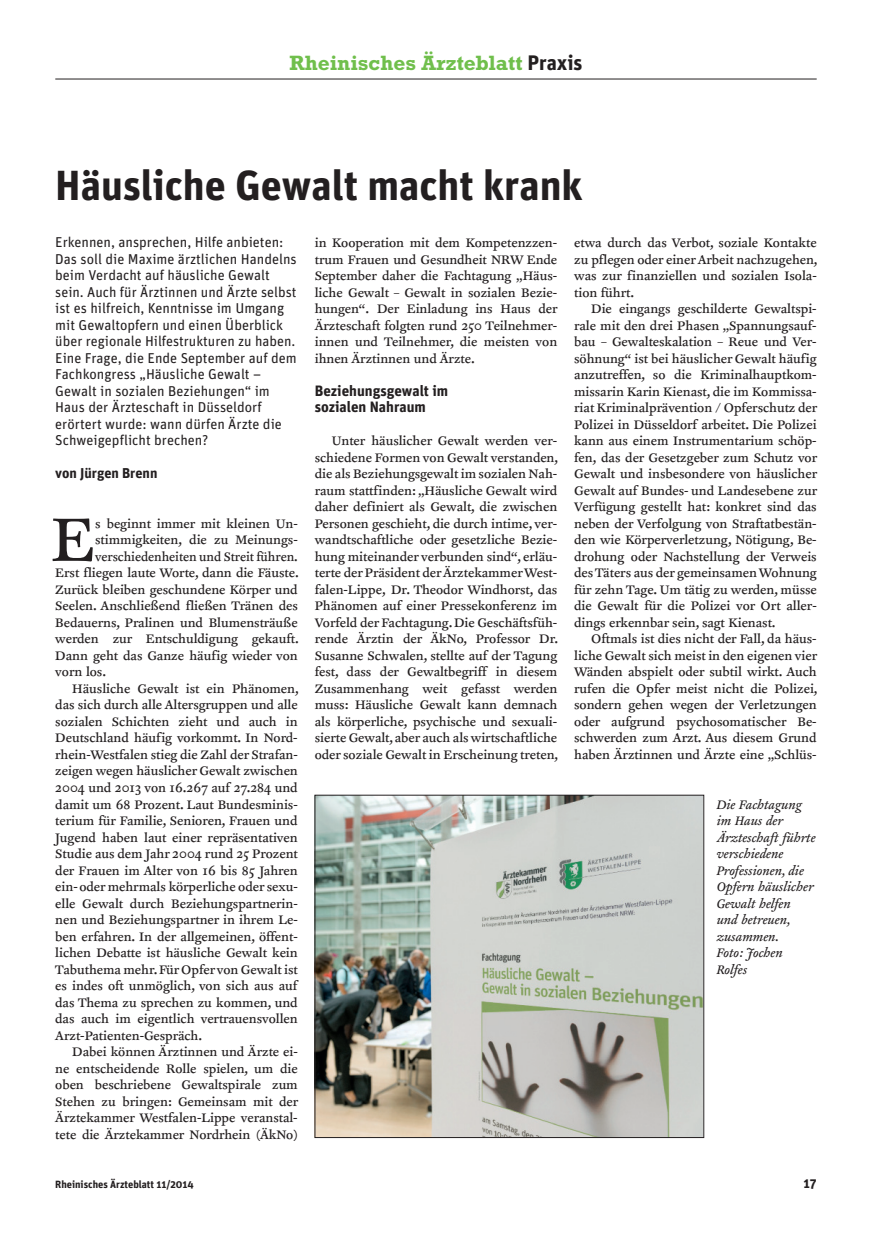
<style>
.page{position:relative;width:872px;height:1234px;background:#fff}
.page>*{position:absolute;margin:0;border:0;box-sizing:border-box;transform-origin:0 0}
.t1{font:70.65px "Clifford Nine Roman";color:#231f20}
.t2{font:700 42px "Unit";color:#231f20}
.t3{font:700 21px "Rockwell";color:#70bf4c}
.t4{font:700 15px/16.5px "Unit";color:#231f20}
.t5{font:14.25px/16.5px "Clifford Nine Roman";color:#231f20;text-align:justify}
.t6{font:14.25px/16.5px "Unit";color:#231f20}
.t7{font:italic 14.25px/16.5px "Clifford Nine";color:#231f20}
.t8{font:14.25px "Clifford Nine Roman";color:#231f20;scale:.96 1}
.t9{font:700 14.25px "Unit";color:#231f20}
.t10{font:700 13.5px "Unit";color:#231f20}
.t11{font:700 10.5px "Unit";color:#231f20}
.s1{font-family:"Unit";color:#231f20}
</style>
<div class="page">
<hr style="left:55px;top:79px;width:761px;height:1px;background:#231f20">
<img style="left:317px;top:796px;width:385px;height:339px">
<div style="left:315px;top:794px;width:389px;height:343px;border:1px solid #231f20"></div>
<h3 class="t3" style="left:289px;top:56px;width:294px">Rheinisches Ärzteblatt <span class="s1">Praxis</span></h3>
<h2 class="t2" style="left:55px;top:169px;width:529px">Häusliche Gewalt macht krank</h2>
<p class="t6" style="left:55px;top:235px;width:243px">Erkennen, ansprechen, Hilfe anbieten:<br>Das soll die Maxime ärztlichen Handelns beim Verdacht auf häusliche Gewalt sein. Auch für Ärztinnen und Ärzte selbst ist es hilfreich, Kenntnisse im Umgang mit Gewaltopfern und einen Überblick über regionale Hilfestrukturen zu haben.<br>Eine Frage, die Ende September auf dem Fachkongress „Häusliche Gewalt – Gewalt in sozialen Beziehungen“ im Haus der Ärzteschaft in Düsseldorf erörtert wurde: wann dürfen Ärzte die Schweigepflicht brechen?</p>
<p class="t9" style="left:55px;top:467px;width:104px">von Jürgen Brenn</p>
<h1 class="t1" style="left:51px;top:512px;width:46px">E</h1>
<p class="t5" style="left:95px;top:516px;width:204px">s beginnt immer mit kleinen Un-</p>
<p class="t5" style="left:95px;top:532px;width:204px">stimmigkeiten, die zu Meinungs-</p>
<p class="t8" style="left:95px;top:551px;width:212px">verschiedenheiten und Streit führen.</p>
<p class="t5" style="left:55px;top:565px;width:245px">Erst fliegen laute Worte, dann die Fäuste.</p>
<p class="t5" style="left:55px;top:582px;width:244px">Zurück bleiben geschundene Körper und</p>
<p class="t5" style="left:55px;top:598px;width:244px">Seelen. Anschließend fließen Tränen des</p>
<p class="t5" style="left:55px;top:615px;width:244px">Bedauerns, Pralinen und Blumensträuße</p>
<p class="t5" style="left:55px;top:631px;width:245px">werden zur Entschuldigung gekauft.</p>
<p class="t5" style="left:55px;top:648px;width:244px">Dann geht das Ganze häufig wieder von</p>
<p class="t5" style="left:55px;top:664px;width:52px">vorn los.</p>
<p class="t5" style="left:72px;top:681px;width:228px">Häusliche Gewalt ist ein Phänomen,</p>
<p class="t5" style="left:55px;top:697px;width:244px">das sich durch alle Altersgruppen und alle</p>
<p class="t5" style="left:55px;top:714px;width:244px">sozialen Schichten zieht und auch in</p>
<p class="t5" style="left:55px;top:730px;width:244px">Deutschland häufig vorkommt. In Nord-</p>
<p class="t5" style="left:55px;top:747px;width:244px">rhein-Westfalen stieg die Zahl der Strafan-</p>
<p class="t5" style="left:55px;top:763px;width:244px">zeigen wegen häuslicher Gewalt zwischen</p>
<p class="t5" style="left:55px;top:780px;width:244px">2004 und 2013 von 16.267 auf 27.284 und</p>
<p class="t5" style="left:55px;top:796px;width:244px">damit um 68 Prozent. Laut Bundesminis -</p>
<p class="t5" style="left:55px;top:813px;width:244px">terium für Familie, Senioren, Frauen und</p>
<p class="t5" style="left:55px;top:829px;width:244px">Jugend haben laut einer repräsentativen</p>
<p class="t5" style="left:55px;top:846px;width:244px">Studie aus dem Jahr 2004 rund 25 Prozent</p>
<p class="t5" style="left:55px;top:862px;width:244px">der Frauen im Alter von 16 bis 85 Jahren</p>
<p class="t5" style="left:55px;top:879px;width:244px">ein- oder mehrmals körperliche oder sexu-</p>
<p class="t5" style="left:55px;top:895px;width:244px">elle Gewalt durch Beziehungspartnerin-</p>
<p class="t5" style="left:55px;top:912px;width:244px">nen und Beziehungspartner in ihrem Le-</p>
<p class="t5" style="left:55px;top:928px;width:244px">ben erfahren. In der allgemeinen, öffent -</p>
<p class="t5" style="left:55px;top:945px;width:244px">lichen Debatte ist häusliche Gewalt kein</p>
<p class="t5" style="left:55px;top:961px;width:244px">Tabuthema mehr. Für Opfer von Gewalt ist</p>
<p class="t5" style="left:55px;top:978px;width:243px">es indes oft unmöglich, von sich aus auf</p>
<p class="t5" style="left:55px;top:994px;width:244px">das Thema zu sprechen zu kommen, und</p>
<p class="t5" style="left:55px;top:1011px;width:244px">das auch im eigentlich vertrauensvollen</p>
<p class="t5" style="left:55px;top:1027px;width:148px">Arzt-Patienten-Gespräch.</p>
<p class="t5" style="left:72px;top:1044px;width:227px">Dabei können Ärztinnen und Ärzte ei-</p>
<p class="t5" style="left:55px;top:1060px;width:244px">ne entscheidende Rolle spielen, um die</p>
<p class="t5" style="left:55px;top:1077px;width:244px">oben beschriebene Gewaltspirale zum</p>
<p class="t5" style="left:55px;top:1093px;width:244px">Stehen zu bringen: Gemeinsam mit der</p>
<p class="t5" style="left:55px;top:1110px;width:244px">Ärztekammer Westfalen-Lippe veranstal-</p>
<p class="t5" style="left:55px;top:1126px;width:244px">tete die Ärztekammer Nordrhein (ÄkNo)</p>
<p class="t5" style="left:315px;top:235px;width:244px">in Kooperation mit dem Kompetenzzen&shy;trum Frauen und Gesundheit NRW Ende September daher die Fachtagung „Häus&shy;liche Gewalt – Gewalt in sozialen Bezie&shy;hungen“. Der Einladung ins Haus der Ärzteschaft folgten rund 250 Teilnehmer - innen und Teilnehmer, die meisten von ihnen Ärztinnen und Ärzte.</p>
<p class="t4" style="left:315px;top:383px;width:135px">Beziehungsgewalt im sozialen Nahraum</p>
<p class="t5" style="left:315px;top:433px;width:245px;text-indent:17px">Unter häuslicher Gewalt werden ver&shy;schiedene Formen von Gewalt verstanden, die als Beziehungsgewalt im sozialen Nah&shy;raum stattfinden: „Häusliche Gewalt wird daher definiert als Gewalt, die zwischen Personen geschieht, die durch intime, ver&shy;wandtschaftliche oder gesetzliche Bezie&shy;hung miteinander verbunden sind“, erläu&shy;terte der Präsident der Ärztekammer West&shy;falen-Lippe, Dr. Theodor Windhorst, das Phänomen auf einer Pressekonferenz im Vorfeld der Fachtagung. Die Geschäftsfüh&shy;rende Ärztin der ÄkNo, Professor Dr.<br>Susanne Schwalen, stellte auf der Tagung fest, dass der Gewaltbegriff in diesem Zusammenhang weit gefasst werden muss: Häusliche Gewalt kann demnach als körperliche, psychische und sexuali&shy;sierte Gewalt, aber auch als wirtschaftliche oder soziale Gewalt in Erscheinung treten,</p>
<p class="t5" style="left:574px;top:235px;width:245px">etwa durch das Verbot, soziale Kontakte zu pflegen oder einer Arbeit nachzugehen, was zur finanziellen und sozialen Isola&shy;tion führt.</p>
<p class="t5" style="left:574px;top:301px;width:244px;text-indent:17px">Die eingangs geschilderte Gewaltspi&shy;rale mit den drei Phasen „Spannungsauf&shy;bau – Gewalteskalation – Reue und Ver&shy;söhnung“ ist bei häuslicher Gewalt häufig anzutreffen, so die Kriminalhauptkom&shy;missarin Karin Kienast, die im Kommissa&shy;riat Kriminalprävention / Opferschutz der Polizei in Düsseldorf arbeitet. Die Polizei kann aus einem Instrumentarium schöp&shy;fen, das der Gesetzgeber zum Schutz vor Gewalt und insbesondere von häuslicher Gewalt auf Bundes- und Landesebene zur Verfügung gestellt hat: konkret sind das neben der Verfolgung von Straftatbestän&shy;den wie Körperverletzung, Nötigung, Be&shy;drohung oder Nachstellung der Verweis des Täters aus der gemeinsamen Wohnung für zehn Tage. Um tätig zu werden, müsse die Gewalt für die Polizei vor Ort aller&shy;dings erkennbar sein, sagt Kienast.</p>
<p class="t5" style="left:574px;top:631px;width:245px;text-indent:17px">Oftmals ist dies nicht der Fall, da häus&shy;liche Gewalt sich meist in den eigenen vier Wänden abspielt oder subtil wirkt. Auch rufen die Opfer meist nicht die Polizei, sondern gehen wegen der Verletzungen oder aufgrund psychosomatischer Be&shy;schwerden zum Arzt. Aus diesem Grund haben Ärztinnen und Ärzte eine „Schlüs-</p>
<p class="t7" style="left:716px;top:796px;width:100px">Die Fachtagung im Haus der<br>Ärzteschaft führte verschiedene<br>Professionen, die<br>Opfern häuslicher<br>Gewalt helfen<br>und betreuen, zusammen.<br>Foto: Jochen<br>Rolfes</p>
<p class="t11" style="left:55px;top:1180px;width:140px">Rheinisches Ärzteblatt 11/2014</p>
<p class="t10" style="left:803px;top:1177px;width:15px">17</p>
</div>
